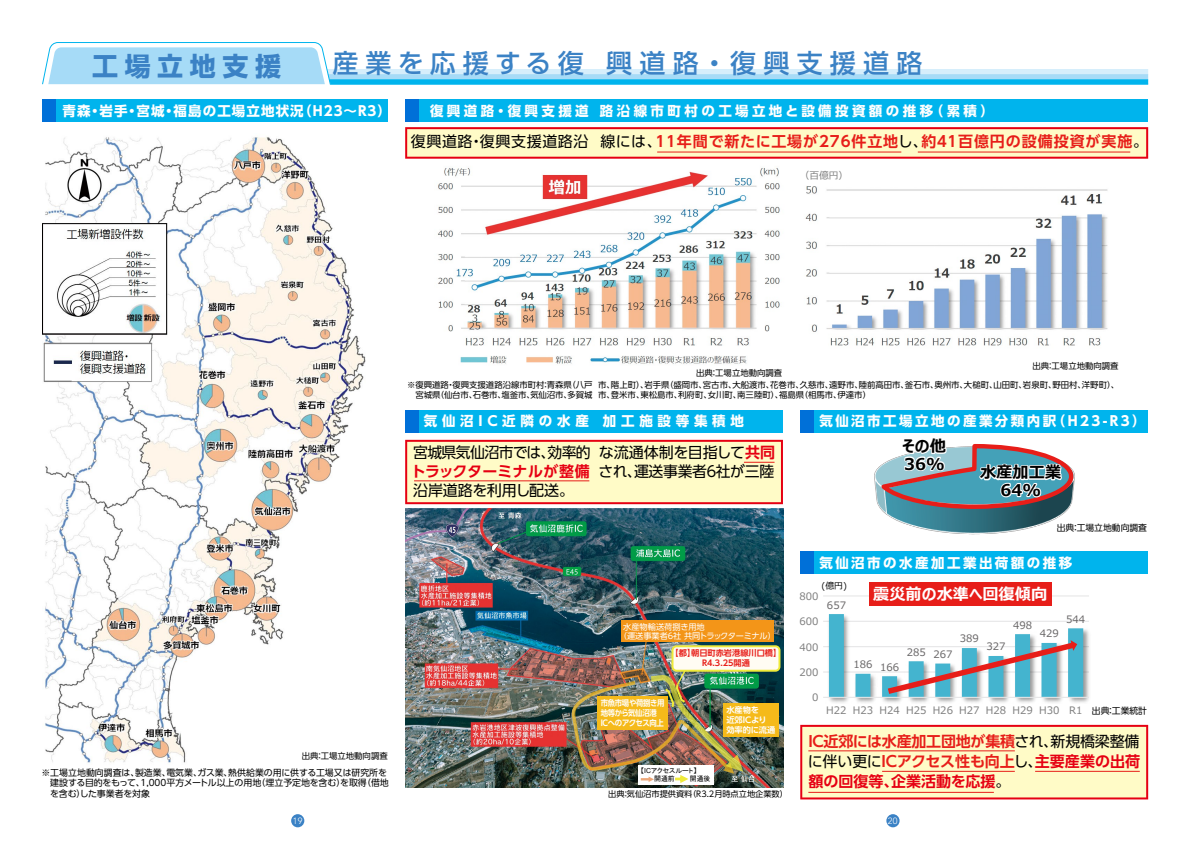
<style>
.page{position:relative;width:1191px;height:842px;background:#fff}
.page>*{position:absolute;margin:0;border:0;box-sizing:border-box;transform-origin:0 0}
.t1{font:500 26px "UD Shin Go Pro";letter-spacing:.275em;color:#3b82c5}
.t2{font:700 26px "UD Shin Go Pro";letter-spacing:.255em;color:#3b82c5}
.t3{font:700 16.2px/17.6px "Meiryo UI";color:#000;text-align:center}
.t4{font:700 16.2px "Meiryo UI";color:#fff}
.t5{font:700 15px/20px "UD Shin Go Pro De";color:#e71e19;text-align:justify}
.t6{font:15px/19px "UD Shin Go Pro";letter-spacing:-.03em;color:#000;text-align:justify}
.t7{font:700 15px "UD Shin Go Pro De";letter-spacing:.06em;color:#e71e19}
.t8{font:700 13.5px "UD Shin Go Pro";letter-spacing:.185em;color:#fff}
.t9{font:700 13.5px "UD Shin Go Pro";letter-spacing:.25em;color:#fff}
.t10{font:700 13.5px "UD Shin Go Pro";letter-spacing:.08em;color:#fff}
.t11{font:700 13.5px "UD Shin Go Pro";letter-spacing:.35em;color:#fff}
.t12{font:10.2px "Meiryo UI";color:#7d7d7d}
.t13{font:10.2px "Meiryo UI";color:#666465}
.t14{font:9.7px "Meiryo UI";color:#7d7d7d}
.t15{font:300 9px "Avenir LT Std";color:#fff}
.t16{font:8.9px/10.7px "UD Shin Go Pro";color:#000}
.t17{font:8.8px "UD Shin Go Pro";color:#000}
.t18{font:8.8px "Meiryo UI";color:#000}
.t19{font:8.4px/10.1px "UD Shin Go Pro";color:#000}
.t20{font:8.2px/9.6px "UD Shin Go Pro";letter-spacing:-.015em;color:#fff}
.t21{font:700 8.2px/9.8px "UD Shin Go Pro De";letter-spacing:-.04em;color:#fff;scale:.9 1}
.t22{font:8.2px "UD Shin Go Pro";color:#000}
.t23{font:700 8.2px/9.8px "UD Shin Go Pro De";color:#e71e19;text-align:center}
.t24{font:700 8.2px/9.8px "UD Shin Go Pro De";color:#fff}
.t25{font:6.9px "MS P Gothic";color:#000}
.s1{font-family:"UD Shin Go Pro";font-weight:400;color:#000}
.s2{font-family:"UD Shin Go Pro De";font-weight:700;color:#e60012}
.s3{font-family:"Arial"}
.s4{color:#e60012}
</style>
<div class="page">
<div style="left:42px;top:99px;width:346px;height:22px;background:#00b4ed"></div>
<div style="left:42px;top:99px;width:14px;height:22px;background:#0070d8"></div>
<div style="left:405px;top:99px;width:743px;height:22px;background:#00b4ed"></div>
<div style="left:405px;top:99px;width:14px;height:22px;background:#0070d8"></div>
<div style="left:405px;top:410px;width:378px;height:22px;background:#00b4ed"></div>
<div style="left:405px;top:410px;width:14px;height:22px;background:#0070d8"></div>
<div style="left:800px;top:410px;width:348px;height:22px;background:#00b4ed"></div>
<div style="left:800px;top:410px;width:14px;height:22px;background:#0070d8"></div>
<div style="left:800px;top:551px;width:348px;height:23px;background:#00b4ed"></div>
<div style="left:800px;top:551px;width:14px;height:23px;background:#0070d8"></div>
<svg style="left:42px;top:42px;width:1107px;height:43px"></svg>
<svg style="left:48px;top:47px;width:1100px;height:37px"></svg>
<svg style="left:405px;top:127px;width:743px;height:32px;background:#fbd7ae"></svg>
<svg style="left:405px;top:440px;width:378px;height:64px;background:#fde9ba"></svg>
<hr style="left:657px;top:152px;width:244px;height:1px;background:#e71e19">
<hr style="left:917px;top:152px;width:213px;height:1px;background:#e71e19">
<svg style="left:800px;top:725px;width:348px;height:74px;background:#fdebbb"></svg>
<hr style="left:808px;top:750px;width:206px;height:1px;background:#e71e19">
<hr style="left:808px;top:792px;width:186px;height:1px;background:#e71e19">
<hr style="left:882px;top:771px;width:132px;height:1px;background:#e71e19">
<hr style="left:1035px;top:771px;width:104px;height:1px;background:#e71e19">
<img style="left:874px;top:469px;width:193px;height:66px">
<svg style="left:877px;top:444px;width:198px;height:67px"></svg>
<hr style="left:823px;top:671px;width:266px;height:1px;background:#e6e6e7">
<hr style="left:823px;top:646px;width:266px;height:1px;background:#e6e6e7">
<hr style="left:823px;top:621px;width:266px;height:1px;background:#e6e6e7">
<hr style="left:823px;top:595px;width:266px;height:1px;background:#e6e6e7">
<img style="left:826px;top:614px;width:263px;height:89px">
<hr style="left:823px;top:697px;width:266px;height:1px;background:#e6e6e7">
<svg style="left:829px;top:614px;width:254px;height:83px"></svg>
<div style="left:869px;top:582px;width:182px;height:23px;background:#e71e19"></div>
<img style="left:406px;top:509px;width:377px;height:278px">
<div style="left:621px;top:620px;width:152px;height:22px;background:#f39518"></div>
<div style="left:723px;top:703px;width:55px;height:34px;background:#f5ba1a"></div>
<div style="left:638px;top:765px;width:75px;height:20px;background:#fff"></div>
<img style="left:572px;top:665px;width:171px;height:118px">
<div style="left:672px;top:646px;width:107px;height:25px;background:#fffcf3;border-radius:4px"></div>
<div style="left:671px;top:645px;width:109px;height:27px;border:2px solid #efea3a;border-radius:4px"></div>
<hr style="left:744px;top:462px;width:30px;height:1px;background:#e71e19">
<hr style="left:414px;top:480px;width:175px;height:1px;background:#e71e19">
<img style="left:437px;top:168px;width:343px;height:197px">
<img style="left:805px;top:186px;width:303px;height:160px">
<img style="left:43px;top:137px;width:323px;height:626px">
<div style="left:291px;top:814px;width:13px;height:13px;background:#3b82c5;border-radius:50%"></div>
<div style="left:886px;top:814px;width:13px;height:13px;background:#3b82c5;border-radius:50%"></div>
<h1 class="t2" style="left:92px;top:45px;width:190px">工場立地支援</h1>
<h1 class="t1" style="left:332px;top:42px;width:591px">産業を応援する復 興道路・復興支援道路</h1>
<h3 class="t10" style="left:62px;top:100px;width:330px">青森・岩手・宮城・福島の工場立地状況（H23～R3）</h3>
<h3 class="t9" style="left:430px;top:100px;width:565px">復興道路・復興支援道 路沿線市町村の工場立地と設備投資額の推移（累積）</h3>
<h3 class="t7" style="left:411px;top:129px;width:731px"><span class="s1">復興道路・復興支援道路沿 線には、</span>11年間で新たに工場が276件立地<span class="s1">し、</span>約４１百億円の設備投資が実施<span class="s1">｡</span></h3>
<p class="t14" style="left:799px;top:169px;width:50px">（百億円）</p>
<p class="t19" style="left:696px;top:368px;width:88px">出典：工場立地動向調査</p>
<p class="t19" style="left:1032px;top:360px;width:88px">出典：工場立地動向調査</p>
<p class="t19" style="left:415px;top:379px;width:705px;text-indent:-8px">※復興道路・復興支援道路沿線市町村：青森県（八戸 市、階上町）、岩手県（盛岡市、宮古市、大船渡市、花巻市、久慈市、遠野市、陸前高田市、釜石市、奥州市、大槌町、山田町、岩泉町、野田村、洋野町）、宮城県（仙台市､石巻市､塩釜市､気仙沼市､多賀城 市、登米市、東松島市、利府町、女川町、南三陸町）、福島県（相馬市、伊達市）</p>
<h3 class="t11" style="left:424px;top:410px;width:322px">気仙沼IC近隣の水産 加工施設等集積地</h3>
<h3 class="t8" style="left:819px;top:410px;width:327px">気仙沼市工場立地の産業分類内訳（H23-R3）</h3>
<p class="t19" style="left:302px;top:750px;width:88px">出典：工場立地動向調査</p>
<p class="t16" style="left:41px;top:767px;width:349px">※工場立地動向調査は、製造業、電気業、ガス業、熱供給業の用に供する工場又は研究所を　建設する目的をもって、1,000平方メートル以上の用地（埋立予定地を含む）を取得（借地　を含む）した事業者を対象</p>
<h3 class="t6" style="left:411px;top:443px;width:366px">宮城県気仙沼市では､効率的 な流通体制を目指して<span class="s2">共同トラックターミナルが整備</span> され､運送事業者６社が三陸沿岸道路を利用し配送。</h3>
<p class="t20" style="left:619px;top:621px;width:159px;text-indent:4px">水産物輸送荷捌き用地<br>（運送事業者６社 共同トラックターミナル）</p>
<p class="t23" style="left:670px;top:648px;width:113px">【都】朝日町赤岩港線川口橋】<br>R4.3.25開通</p>
<p class="t21" style="left:601px;top:698px;width:72px">市魚市場や荷捌き用地等から気仙沼港<br>ICへのアクセス向上</p>
<p class="t24" style="left:726px;top:705px;width:50px">水産物を<br>近郊ICより効率的に流通</p>
<p class="t25" style="left:641px;top:767px;width:57px">【<span class="s3">IC</span>アクセスルート】</p>
<p class="t25" style="left:654px;top:775px;width:22px">開通前</p>
<p class="t25" style="left:690px;top:775px;width:22px">開通後</p>
<p class="t22" style="left:608px;top:787px;width:181px">出典：気仙沼市提供資料（R3.2月時点立地企業数）</p>
<h2 class="t3" style="left:902px;top:438px;width:45px;text-align:left">その他<br>36%</h2>
<h2 class="t3" style="left:980px;top:464px;width:82px">水産加工業<br>64%</h2>
<p class="t17" style="left:1056px;top:521px;width:92px">出典：工場立地動向調査</p>
<h3 class="t8" style="left:819px;top:551px;width:254px">気仙沼市の水産加工業出荷額の推移</h3>
<p class="t18" style="left:821px;top:580px;width:27px">(億円)</p>
<p class="t12" style="left:799px;top:589px;width:21px">800</p>
<p class="t13" style="left:827px;top:599px;width:21px">657</p>
<p class="t12" style="left:799px;top:614px;width:21px">600</p>
<p class="t12" style="left:799px;top:640px;width:21px">400</p>
<p class="t12" style="left:799px;top:665px;width:21px">200</p>
<p class="t12" style="left:812px;top:690px;width:8px">0</p>
<h2 class="t4" style="left:873px;top:583px;width:175px">震災前の水準へ回復傾向</h2>
<p class="t13" style="left:853px;top:658px;width:47px">186 166</p>
<p class="t13" style="left:906px;top:646px;width:47px">285 267</p>
<p class="t13" style="left:960px;top:631px;width:21px">389</p>
<p class="t13" style="left:986px;top:639px;width:21px">327</p>
<p class="t13" style="left:1013px;top:618px;width:21px">498</p>
<p class="t13" style="left:1039px;top:626px;width:21px">429</p>
<p class="t13" style="left:1066px;top:612px;width:21px">544</p>
<p class="t12" style="left:826px;top:703px;width:258px">H22 H23 H24 H25 H26 H27 H28 H29 H30 R1</p>
<p class="t17" style="left:1092px;top:704px;width:57px">出典：工業統計</p>
<h3 class="t5" style="left:808px;top:731px;width:334px">IC近郊には水産加工団地が集積<span class="s1">され､新規橋梁整備に伴い更に</span>ICアクセス性も向上<span class="s1">し､</span><span class="s4">主要産業の出荷額の回復等､企業活動を応援</span><span class="s1">｡</span></h3>
<p class="t15" style="left:293px;top:815px;width:11px">19</p>
<p class="t15" style="left:888px;top:815px;width:11px">20</p>
</div>
